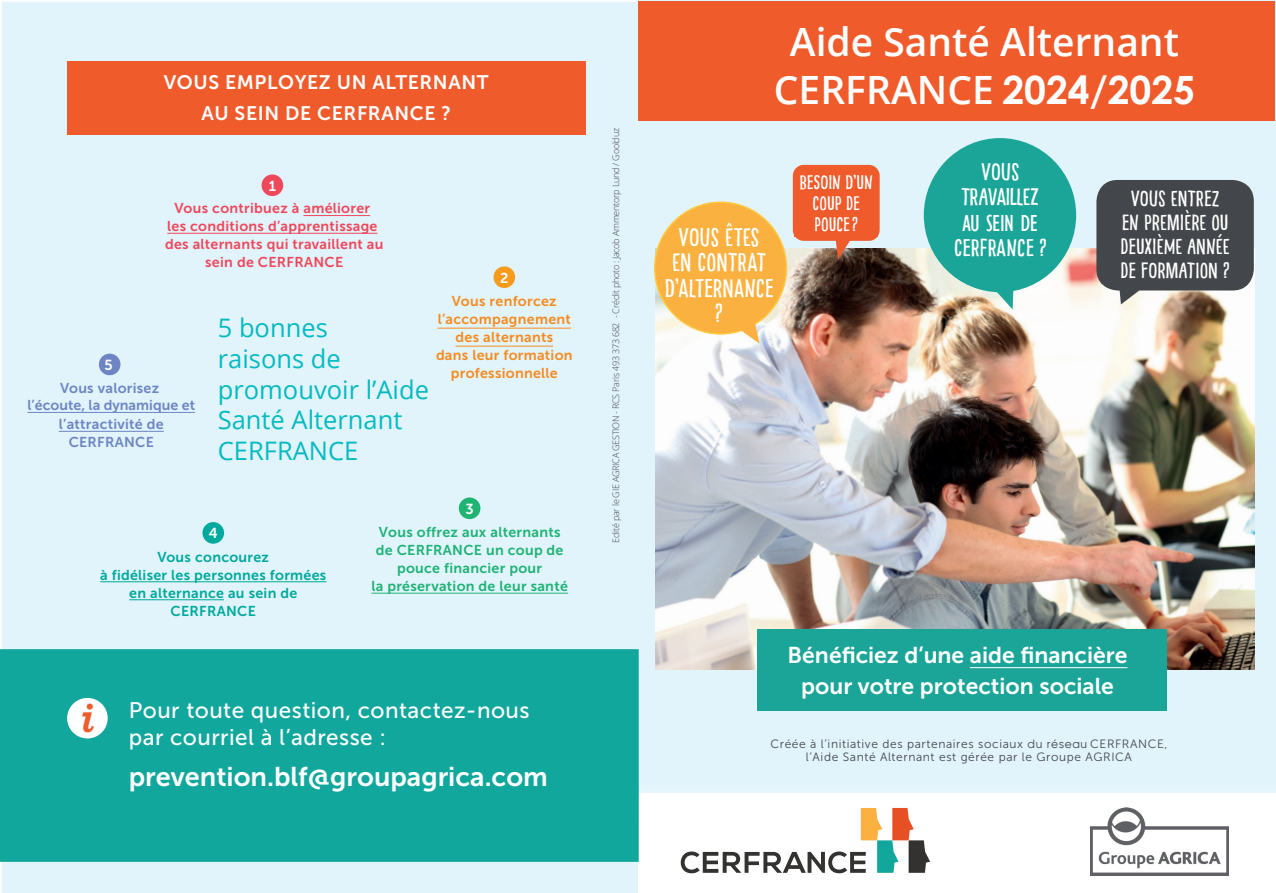
<style>
.page{position:relative;width:1276px;height:893px;background:#fff}
.page>*{position:absolute;margin:0;border:0;box-sizing:border-box;transform-origin:0 0}
.t1{font:600 39px/48px "Open Sans";color:#fff;text-align:center}
.t2{font:27px "Museo Sans 700";color:#fff}
.t3{font:25.5px/30.6px "Open Sans";color:#05bac1}
.t4{font:25.35px/25.5px "Pinto NO 01";letter-spacing:.005em;color:#fff;text-align:center}
.t5{font:23.85px/25.5px "Pinto NO 01";letter-spacing:-.03em;color:#fff;text-align:center}
.t6{font:23.85px "Pinto NO 01";letter-spacing:.005em;color:#fff}
.t7{font:condensed 23.85px "Gill Sans";letter-spacing:-.03em;color:#fff}
.t8{font:22.8px/30.5px "Museo Sans 700";color:#fff;text-align:center}
.t9{font:22.5px/27px "Museo Sans 500";letter-spacing:.02em;color:#fff}
.t10{font:21.75px/24px "Pinto NO 01";color:#fff;text-align:center}
.t11{font:19.5px/31.2px "Museo Sans 700";letter-spacing:.03em;color:#fff;text-align:center}
.t12{font:19.5px/21px "Pinto NO 01";color:#fff;text-align:center}
.t13{font:14.4px "Museo Sans 700";color:#fff}
.t14{font:14.25px/17.9px "Museo Sans 700";letter-spacing:.02em;color:#ef485b;text-align:center}
.t15{font:14.25px/18px "Museo Sans 700";letter-spacing:.02em;color:#1fb374;text-align:center}
.t16{font:14.25px/18px "Museo Sans 700";letter-spacing:.02em;color:#f68b1f;text-align:center}
.t17{font:14.25px/18px "Museo Sans 700";letter-spacing:.02em;color:#00a99d;text-align:center}
.t18{font:14.25px/17.1px "Museo Sans 700";color:#6d86c3;text-align:center}
.t19{font:14.25px/18px "Museo Sans 700";letter-spacing:.02em;color:#6d86c3;text-align:center}
.t20{font:12px/12.5px "Museo Sans 300";letter-spacing:.05em;color:#43464a;text-align:center}
.t21{font:300 9px "Open Sans";letter-spacing:-.025em;color:#43464a}
.s1{font-family:"Archer";font-weight:700;font-style:italic;font-size:44.85px;color:#f05b2b}
.s2{font-family:"Century Gothic";font-weight:700}
.s3{font-family:"Gilroy"}
</style>
<div class="page">
<div style="left:2px;top:2px;width:637px;height:891px;background:#e1f4fc"></div>
<div style="left:639px;top:0;width:637px;height:784px;background:#e1f4fc"></div>
<img style="left:655px;top:249px;width:599px;height:420px">
<div style="left:757px;top:629px;width:409px;height:82px;background:#1ba598"></div>
<svg style="left:639px;top:792px;width:637px;height:84px"></svg>
<hr style="left:638px;top:784px;width:1px;height:109px;background:#fff">
<div style="left:639px;top:784px;width:637px;height:8px;background:#e4f5fc"></div>
<hr style="left:970px;top:667px;width:157px;height:1px;background:#fff">
<div style="left:202px;top:522px;width:22px;height:22px;background:#00a99d;border-radius:50%"></div>
<hr style="left:129px;top:599px;width:95px;height:1px;background:#00a99d">
<hr style="left:100px;top:581px;width:226px;height:1px;background:#00a99d">
<div style="left:459px;top:497px;width:21px;height:22px;background:#1fb374;border-radius:50%"></div>
<hr style="left:371px;top:593px;width:197px;height:1px;background:#1fb374">
<hr style="left:438px;top:328px;width:133px;height:1px;background:#f68b1f">
<hr style="left:455px;top:346px;width:98px;height:1px;background:#f68b1f">
<div style="left:493px;top:266px;width:22px;height:22px;background:#f89a1c;border-radius:50%"></div>
<div style="left:261px;top:174px;width:22px;height:22px;background:#ef485b;border-radius:50%"></div>
<hr style="left:167px;top:233px;width:210px;height:1px;background:#ef485b">
<hr style="left:303px;top:215px;width:67px;height:1px;background:#ef485b">
<div style="left:99px;top:354px;width:21px;height:21px;background:#6d86c3;border-radius:50%"></div>
<hr style="left:59px;top:431px;width:105px;height:1px;background:#6d86c3">
<hr style="left:28px;top:412px;width:167px;height:1px;background:#6d86c3">
<div style="left:924px;top:138px;width:152px;height:154px;background:#1ba598;border-radius:50%"></div>
<svg style="left:989px;top:291px;width:24px;height:18px"></svg>
<svg style="left:1096px;top:180px;width:157px;height:124px;background:#56585a"></svg>
<div style="left:655px;top:202px;width:131px;height:132px;background:#fbb13f;border-radius:50%"></div>
<svg style="left:729px;top:322px;width:30px;height:22px"></svg>
<svg style="left:834px;top:241px;width:18px;height:18px"></svg>
<div style="left:793px;top:165px;width:86px;height:76px;background:#ef5b2b;border-radius:11px"></div>
<div style="left:794px;top:173px;width:84px;height:64px;background:#ef5b2b"></div>
<div style="left:0;top:649px;width:639px;height:213px;background:#12a79d"></div>
<div style="left:67px;top:698px;width:41px;height:40px;background:#fff;border-radius:50%"></div>
<svg style="left:680px;top:808px;width:250px;height:65px"></svg>
<div style="left:639px;top:1px;width:636px;height:119px;background:#ef5b2b"></div>
<img style="left:1090px;top:808px;width:138px;height:67px">
<div style="left:67px;top:61px;width:518px;height:74px;background:#f05b2b"></div>
<h3 class="t11" style="left:164px;top:67px;width:326px">VOUS EMPLOYEZ UN ALTERNANT<br>AU SEIN DE CERFRANCE ?</h3>
<p class="t13" style="left:269px;top:178px;width:9px">1</p>
<p class="t14" style="left:165px;top:200px;width:220px">Vous contribuez à améliorer<br>les conditions d’apprentissage des alternants qui travaillent au sein de CERFRANCE</p>
<p class="t13" style="left:105px;top:357px;width:10px">5</p>
<p class="t18" style="left:28px;top:380px;width:169px">Vous valorisez<br>l’écoute, la dynamique et</p>
<p class="t19" style="left:59px;top:415px;width:106px">l’attractivité de<br>CERFRANCE</p>
<h3 class="t3" style="left:218px;top:312px;width:213px">5 bonnes<br>raisons de promouvoir l’Aide<br>Santé Alternant<br>CERFRANCE</h3>
<p class="t13" style="left:500px;top:270px;width:10px">2</p>
<p class="t16" style="left:436px;top:292px;width:138px">Vous renforcez l’accompagnement des alternants<br>dans leur formation professionnelle</p>
<p class="t13" style="left:209px;top:525px;width:10px">4</p>
<p class="t17" style="left:100px;top:548px;width:228px">Vous concourez<br>à fidéliser les personnes formées en alternance au sein de<br>CERFRANCE</p>
<p class="t13" style="left:465px;top:501px;width:10px">3</p>
<p class="t15" style="left:371px;top:523px;width:198px">Vous offrez aux alternants de CERFRANCE un coup de pouce financier pour<br>la préservation de leur santé</p>
<h3 class="t9" style="left:129px;top:697px;width:402px;text-indent:-48px"><span class="s1">i</span> Pour toute question, contactez-nous par courriel à l’adresse :</h3>
<h2 class="t2" style="left:129px;top:762px;width:420px">prevention.blf@groupagrica.com</h2>
<p class="t21" style="left:610px;top:543px;width:416px;rotate:-90deg">Edité par le GIE AGRICA GESTION - RCS Paris 493 373 682 - Crédit photo : Jacob Ammentorp Lund / Goolduz</p>
<h1 class="t1" style="left:774px;top:17px;width:423px">Aide Santé Alternant<br>CERFRANCE <span class="s2">202</span><span class="s2">4</span><span class="s2">/202</span><span class="s2">5</span></h1>
<h3 class="t4" style="left:665px;top:224px;width:110px">VOUS ÊTES<br>EN CONTRAT<br>D’ALTERNANCE ?</h3>
<h3 class="t12" style="left:799px;top:172px;width:75px">BESOIN D’UN<br>COUP DE<br>POUCE ?</h3>
<h3 class="t5" style="left:961px;top:159px;width:79px">VOUS<br>TRAVAILLEZ</h3>
<h3 class="t7" style="left:962px;top:209px;width:77px">AU SEIN DE</h3>
<h3 class="t6" style="left:954px;top:234px;width:94px">CERFRANCE ?</h3>
<h3 class="t10" style="left:1120px;top:187px;width:111px">VOUS ENTREZ<br>EN PREMIÈRE OU<br>DEUXIÈME ANNÉE<br>DE FORMATION ?</h3>
<h3 class="t8" style="left:787px;top:640px;width:341px">Bénéficiez d’une aide financière pour votre protection sociale</h3>
<p class="t20" style="left:770px;top:738px;width:398px">Créée à l’initiative des partenaires sociaux <span class="s3">du réseau</span> CERFRANCE, l’Aide Santé Alternant est gérée par le Groupe AGRICA</p>
</div>
